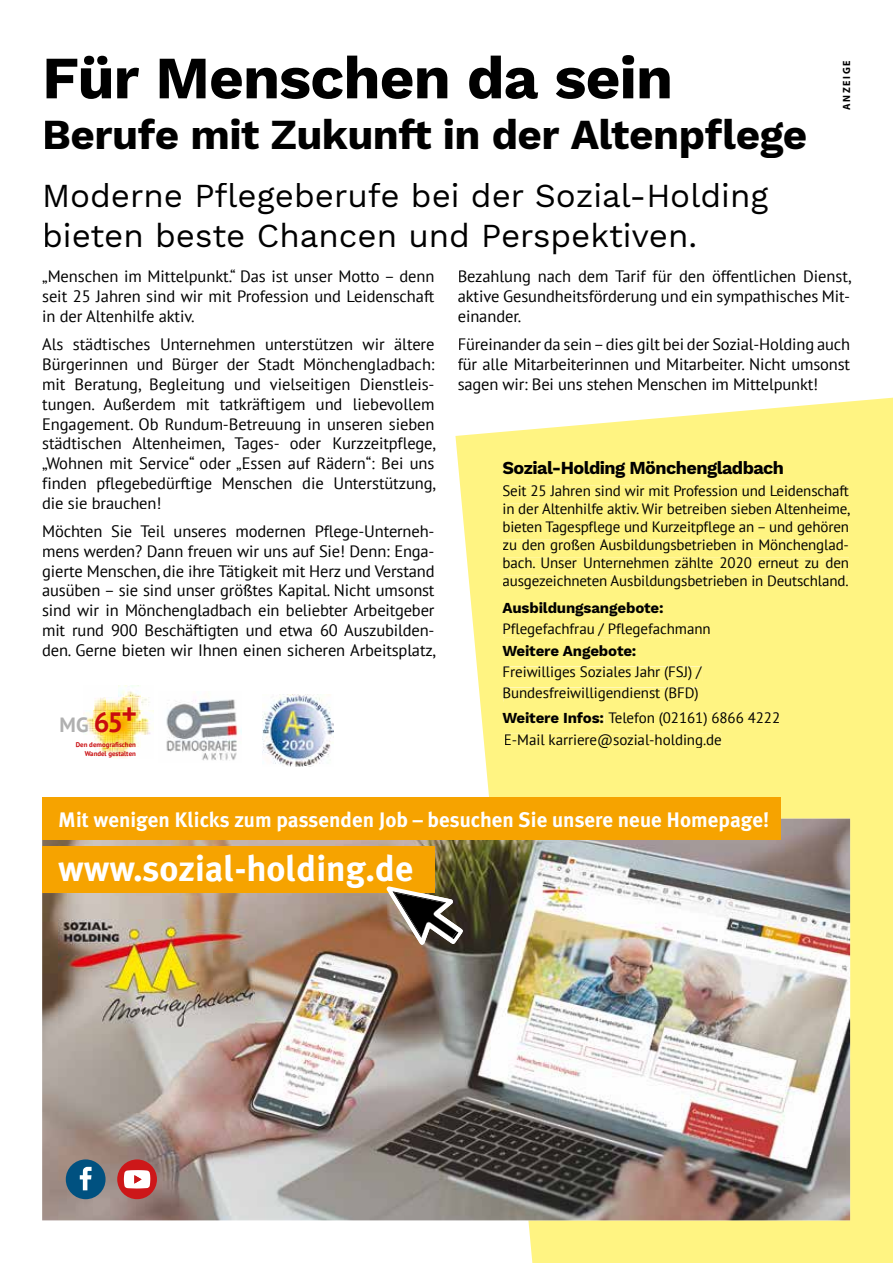
<style>
.page{position:relative;width:893px;height:1263px;background:#fff}
.page>*{position:absolute;margin:0;border:0;box-sizing:border-box;transform-origin:0 0}
.t1{font:700 60px "Work Sans";letter-spacing:-.015em;color:#000}
.t2{font:700 42px "Work Sans";letter-spacing:-.015em;color:#000}
.t3{font:700 36px "Meta Plus";color:#fff}
.t4{font:33px/39.6px "Work Sans";color:#000}
.t5{font:700 21px "Meta Plus";color:#fff}
.t6{font:700 20.55px "PT Sans";color:#b0b0b0}
.t7{font:700 18px "Work Sans";letter-spacing:-.03em;color:#000}
.t8{font:16.5px/19.8px "PT Sans";letter-spacing:-.005em;color:#000;text-align:justify}
.t9{font:15px/18px "PT Sans";letter-spacing:-.005em;color:#000}
.t10{font:700 15px "Work Sans";letter-spacing:-.01em;color:#000}
.t11{font:700 10.5px "Myriad Pro";letter-spacing:.16em;color:#000;scale:.95 1}
.t12{font:700 6.9px/8.2px "PT Sans";color:#c90c0f;text-align:right}
.s1{font-size:27.9px;color:#c90c0f}
.s2{font-family:"Work Sans";font-weight:700}
</style>
<div class="page">
<svg style="left:455px;top:398px;width:438px;height:865px;background:#fef590"></svg>
<img style="left:42px;top:819px;width:808px;height:401px">
<img style="left:58px;top:920px;width:197px;height:108px">
<div style="left:66px;top:1159px;width:40px;height:40px;background:#005180;border-radius:50%"></div>
<svg style="left:80px;top:1167px;width:12px;height:23px"></svg>
<div style="left:117px;top:1159px;width:40px;height:40px;background:#cd1719;border-radius:50%"></div>
<svg style="left:124px;top:1170px;width:26px;height:18px"></svg>
<div style="left:503px;top:461px;width:280px;height:17px;background:#fff482"></div>
<div style="left:503px;top:486px;width:346px;height:11px;background:#fff482"></div>
<div style="left:504px;top:504px;width:346px;height:13px;background:#fff482"></div>
<div style="left:504px;top:522px;width:345px;height:14px;background:#fff482"></div>
<div style="left:503px;top:540px;width:340px;height:14px;background:#fff482"></div>
<div style="left:504px;top:558px;width:345px;height:11px;background:#fff482"></div>
<div style="left:503px;top:576px;width:345px;height:14px;background:#fff482"></div>
<div style="left:502px;top:602px;width:162px;height:14px;background:#fff482"></div>
<div style="left:504px;top:623px;width:206px;height:14px;background:#fff482"></div>
<div style="left:503px;top:645px;width:134px;height:14px;background:#fff482"></div>
<div style="left:504px;top:666px;width:198px;height:14px;background:#fff482"></div>
<div style="left:504px;top:687px;width:194px;height:14px;background:#fff482"></div>
<div style="left:503px;top:713px;width:101px;height:11px;background:#fff482"></div>
<div style="left:609px;top:713px;width:170px;height:14px;background:#fff482"></div>
<div style="left:505px;top:734px;width:216px;height:14px;background:#fff482"></div>
<div style="left:42px;top:797px;width:739px;height:43px;background:#f6a300"></div>
<div style="left:42px;top:846px;width:392px;height:47px;background:#f6a300"></div>
<svg style="left:387px;top:886px;width:76px;height:59px"></svg>
<img style="left:166px;top:699px;width:75px;height:62px">
<img style="left:262px;top:694px;width:72px;height:72px">
<svg style="left:83px;top:685px;width:70px;height:74px"></svg>
<h1 class="t1" style="left:42px;top:43px;width:632px">Für Menschen da sein</h1>
<h2 class="t2" style="left:42px;top:110px;width:767px">Berufe mit Zukunft in der Altenpflege</h2>
<h3 class="t4" style="left:42px;top:178px;width:728px">Moderne Pflegeberufe bei der Sozial-Holding bieten beste Chancen und Perspektiven.</h3>
<p class="t11" style="left:840px;top:110px;width:53px;rotate:-90deg">ANZEIGE</p>
<p class="t8" style="left:42px;top:266px;width:394px">„Menschen im Mittelpunkt.“ Das ist unser Motto – denn seit 25 Jahren sind wir mit Profession und Leidenschaft in der Altenhilfe aktiv.</p>
<p class="t8" style="left:42px;top:334px;width:395px">Als städtisches Unternehmen unterstützen wir ältere Bürgerinnen und Bürger der Stadt Mönchengladbach: mit Beratung, Begleitung und vielseitigen Dienstleis&shy;tungen. Außerdem mit tatkräftigem und liebevollem Engagement. Ob Rundum-Betreuung in unseren sieben städtischen Altenheimen, Tages- oder Kurzzeitpflege, „Wohnen mit Service“ oder „Essen auf Rädern“: Bei uns finden pflegebedürftige Menschen die Unterstützung, die sie brauchen!</p>
<p class="t8" style="left:42px;top:521px;width:395px">Möchten Sie Teil unseres modernen Pflege-Unterneh&shy;mens werden? Dann freuen wir uns auf Sie! Denn: Enga&shy;gierte Menschen, die ihre Tätigkeit mit Herz und Verstand ausüben – sie sind unser größtes Kapital. Nicht umsonst sind wir in Mönchengladbach ein beliebter Arbeitgeber mit rund 900 Beschäftigten und etwa 60 Auszubilden&shy;den. Gerne bieten wir Ihnen einen sicheren Arbeitsplatz,</p>
<p class="t6" style="left:60px;top:711px;width:79px">MG <span class="s1">65</span><sup>+</sup></p>
<p class="t12" style="left:76px;top:740px;width:62px">Den demografischen<br>Wandel gestalten</p>
<p class="t8" style="left:458px;top:266px;width:395px">Bezahlung nach dem Tarif für den öffentlichen Dienst, aktive Gesundheitsförderung und ein sympathisches Mit&shy;einander.</p>
<p class="t8" style="left:458px;top:334px;width:394px">Füreinander da sein – dies gilt bei der Sozial-Holding auch für alle Mitarbeiterinnen und Mitarbeiter. Nicht umsonst sagen wir: Bei uns stehen Menschen im Mittelpunkt!</p>
<p class="t7" style="left:502px;top:458px;width:283px">Sozial-Holding Mönchengladbach</p>
<p class="t9" style="left:502px;top:482px;width:349px;text-align:justify">Seit 25 Jahren sind wir mit Profession und Leidenschaft in der Altenhilfe aktiv. Wir betreiben sieben Altenheime, bieten Tagespflege und Kurzeitpflege an – und gehören zu den großen Ausbildungsbetrieben in Mönchenglad&shy;bach. Unser Unternehmen zählte 2020 erneut zu den ausgezeichneten Ausbildungsbetrieben in Deutschland.</p>
<p class="t10" style="left:502px;top:599px;width:163px">Ausbildungsangebote:</p>
<p class="t9" style="left:502px;top:619px;width:210px">Pflegefachfrau / Pflegefachmann</p>
<p class="t10" style="left:502px;top:642px;width:136px">Weitere Angebote:</p>
<p class="t9" style="left:502px;top:661px;width:201px;line-height:21px">Freiwilliges Soziales Jahr (FSJ) /<br>Bundesfreiwilligendienst (BFD)</p>
<p class="t9" style="left:502px;top:707px;width:279px;line-height:21px"><span class="s2">Weitere Infos:</span> Telefon (02161) 6866 4222<br>E-Mail karriere@sozial-holding.de</p>
<p class="t5" style="left:58px;top:807px;width:713px">Mit wenigen Klicks zum passenden Job – besuchen Sie unsere neue Homepage!</p>
<h3 class="t3" style="left:58px;top:848px;width:357px">www.sozial-holding.de</h3>
</div>
